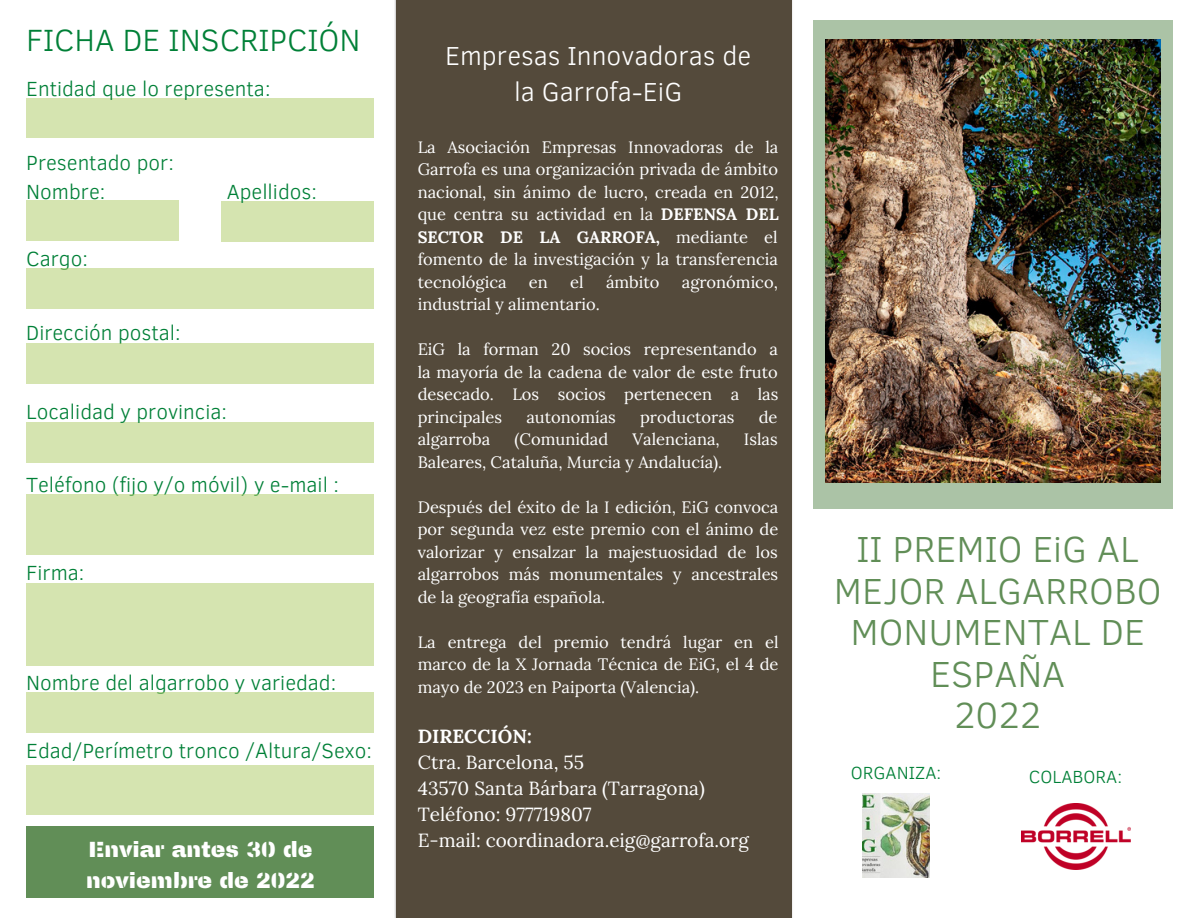
<style>
.page{position:relative;width:1188px;height:918px;background:#fff}
.page>*{position:absolute;margin:0;border:0;box-sizing:border-box;transform-origin:0 0}
.t1{font:300 37.2px/41.7px "Clear Sans";color:#618e57;text-align:center}
.t2{font:300 31.5px "Clear Sans";color:#008037}
.t3{font:300 26.7px/36.2px "Clear Sans";color:#fff;text-align:center}
.t4{font:22.05px/30.5px "Archicoco";color:#fff}
.t5{font:300 21px/29px "Clear Sans";color:#008037}
.t6{font:18.9px/25.8px "Lora";color:#fff}
.t7{font:700 18.9px "Lora";color:#fff}
.t8{font:300 18px "Clear Sans";color:#008037}
.t9{font:16.5px/22.5px "Lora";color:#fff;text-align:justify}
.s1{font-weight:700}
</style>
<div class="page">
<div style="left:813px;top:20px;width:360px;height:489px;background:#abc3a6"></div>
<img style="left:825px;top:39px;width:335px;height:443px">
<div style="left:396px;top:0;width:396px;height:918px;background:#544a3b"></div>
<div style="left:26px;top:98px;width:348px;height:40px;background:#d5e4b0"></div>
<div style="left:26px;top:269px;width:348px;height:40px;background:#d5e4b0"></div>
<div style="left:26px;top:200px;width:153px;height:41px;background:#d5e4b0"></div>
<div style="left:221px;top:201px;width:153px;height:41px;background:#d5e4b0"></div>
<div style="left:26px;top:343px;width:348px;height:41px;background:#d5e4b0"></div>
<div style="left:26px;top:422px;width:348px;height:41px;background:#d5e4b0"></div>
<div style="left:26px;top:494px;width:348px;height:61px;background:#d5e4b0"></div>
<div style="left:26px;top:692px;width:348px;height:41px;background:#d5e4b0"></div>
<div style="left:26px;top:765px;width:348px;height:50px;background:#d5e4b0"></div>
<div style="left:26px;top:583px;width:348px;height:82px;background:#d5e4b0"></div>
<div style="left:26px;top:826px;width:348px;height:72px;background:#618e57"></div>
<img style="left:862px;top:794px;width:68px;height:83px">
<img style="left:1021px;top:803px;width:109px;height:67px">
<h2 class="t2" style="left:26px;top:17px;width:336px">FICHA DE INSCRIPCIÓN</h2>
<p class="t5" style="left:26px;top:73px;width:246px">Entidad que lo representa:</p>
<p class="t5" style="left:26px;top:147px;width:149px">Presentado por:<br>Nombre:</p>
<p class="t5" style="left:26px;top:243px;width:63px">Cargo:</p>
<p class="t5" style="left:26px;top:318px;width:156px">Dirección postal:</p>
<p class="t5" style="left:227px;top:176px;width:92px">Apellidos:</p>
<p class="t5" style="left:26px;top:396px;width:202px">Localidad y provincia:</p>
<p class="t5" style="left:26px;top:469px;width:314px">Teléfono (fijo y/o móvil) y e-mail :</p>
<p class="t5" style="left:26px;top:557px;width:60px">Firma:</p>
<p class="t5" style="left:26px;top:667px;width:312px">Nombre del algarrobo y variedad:</p>
<p class="t5" style="left:26px;top:735px;width:347px">Edad/Perímetro tronco /Altura/Sexo:</p>
<h3 class="t4" style="left:86px;top:833px;width:230px">Enviar antes 30 de noviembre de 2022</h3>
<h3 class="t3" style="left:445px;top:36px;width:308px">Empresas Innovadoras de la Garrofa-EiG</h3>
<p class="t9" style="left:418px;top:135px;width:362px">La Asociación Empresas Innovadoras de la Garrofa es una organización privada de ámbito nacional, sin ánimo de lucro, creada en 2012, que centra su actividad en la <span class="s1">DEFENSA DEL SECTOR DE LA GARROFA,</span> mediante el fomento de la investigación y la transferencia tecnológica</p>
<p class="t9" style="left:529px;top:270px;width:20px">en</p>
<p class="t9" style="left:570px;top:270px;width:15px">el</p>
<p class="t9" style="left:606px;top:270px;width:55px">ámbito</p>
<p class="t9" style="left:682px;top:270px;width:98px">agronómico,</p>
<p class="t9" style="left:418px;top:293px;width:184px">industrial y alimentario.</p>
<p class="t9" style="left:418px;top:338px;width:362px">EiG la forman 20 socios representando a la mayoría de la cadena de valor de este fruto desecado. Los socios pertenecen a las principales</p>
<p class="t9" style="left:526px;top:405px;width:91px">autonomías</p>
<p class="t9" style="left:640px;top:405px;width:96px">productoras</p>
<p class="t9" style="left:759px;top:405px;width:20px">de</p>
<p class="t9" style="left:418px;top:428px;width:74px">algarroba</p>
<p class="t9" style="left:515px;top:428px;width:95px">(Comunidad</p>
<p class="t9" style="left:632px;top:428px;width:89px">Valenciana,</p>
<p class="t9" style="left:744px;top:428px;width:35px">Islas</p>
<p class="t9" style="left:418px;top:450px;width:306px">Baleares, Cataluña, Murcia y Andalucía).</p>
<p class="t9" style="left:418px;top:495px;width:362px">Después del éxito de la I edición, EiG convoca por segunda vez este premio con el ánimo de valorizar y ensalzar la majestuosidad de los algarrobos más monumentales y ancestrales de la geografía española.</p>
<p class="t9" style="left:418px;top:630px;width:362px">La entrega del premio tendrá lugar en el marco de la X Jornada Técnica de EiG, el 4 de mayo de 2023 en Paiporta (Valencia).</p>
<p class="t7" style="left:418px;top:724px;width:115px">DIRECCIÓN:</p>
<p class="t6" style="left:418px;top:749px;width:333px">Ctra. Barcelona, 55<br>43570 Santa Bárbara (Tarragona)<br>Teléfono: 977719807<br>E-mail: coordinadora.eig@garrofa.org</p>
<h1 class="t1" style="left:834px;top:526px;width:329px">II PREMIO EiG AL<br>MEJOR ALGARROBO<br>MONUMENTAL DE<br>ESPAÑA<br>2022</h1>
<p class="t8" style="left:851px;top:760px;width:92px">ORGANIZA:</p>
<p class="t8" style="left:1029px;top:764px;width:95px">COLABORA:</p>
</div>
